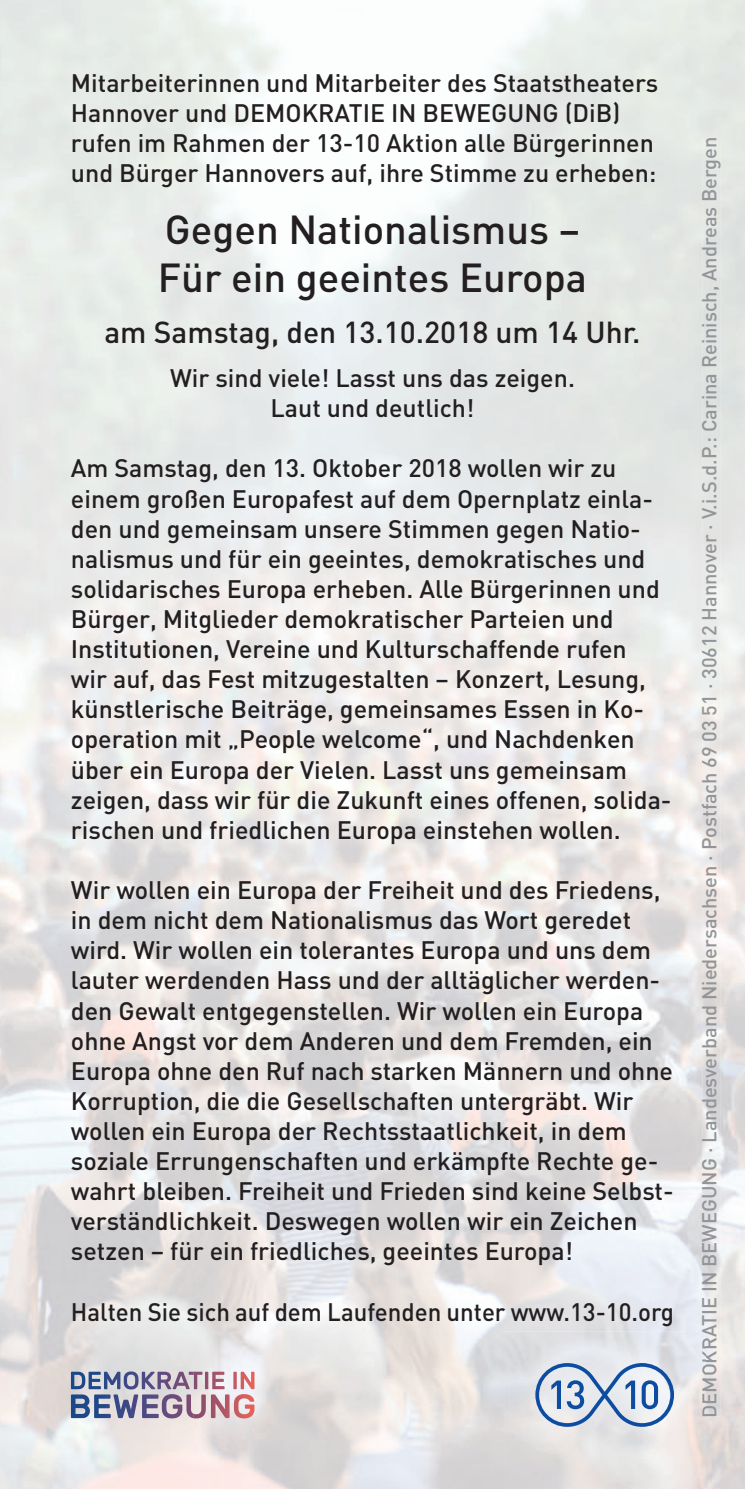
<style>
.page{position:relative;width:745px;height:1489px;background:#fff}
.page>*{position:absolute;margin:0;border:0;box-sizing:border-box;transform-origin:0 0}
.t1{font:500 40px/48px "DIN";color:#231f20}
.t2{font:500 30px "DIN";color:#231f20}
.t3{font:500 25px/30px "DIN";color:#231f20}
.t4{font:500 25px "DIN";color:#231f20;scale:.96 1}
.t5{font:500 20px "DIN";color:#939598}
</style>
<div class="page">
<img style="left:701px;top:138px;width:19px;height:1277px">
<img style="left:71px;top:1371px;width:183px;height:47px">
<img style="left:503px;top:1331px;width:202px;height:127px">
<img style="left:701px;top:1331px;width:4px;height:84px">
<svg style="left:535px;top:1362px;width:138px;height:64px;background:#b3c4da"></svg>
<p class="t3" style="left:71px;top:67px;width:588px">Mitarbeiterinnen und Mitarbeiter des Staatstheaters Hannover und DEMOKRATIE IN BEWEGUNG (DiB) rufen im Rahmen der 13-10 Aktion alle Bürgerinnen und Bürger Hannovers auf, ihre Stimme zu erheben:</p>
<h1 class="t1" style="left:158px;top:204px;width:430px">Gegen Nationalismus –<br>Für ein geeintes Europa</h1>
<p class="t2" style="left:104px;top:313px;width:537px">am Samstag, den 13.10.2018 um 14 Uhr.</p>
<p class="t3" style="left:170px;top:362px;width:406px;text-align:center">Wir sind viele! Lasst uns das zeigen.<br>Laut und deutlich!</p>
<p class="t3" style="left:71px;top:452px;width:601px">Am Samstag, den 13. Oktober 2018 wollen wir zu<br>ei nem großen Europafest auf dem Opernplatz einla&shy;den und gemeinsam unsere Stimmen gegen Natio&shy;nalismus und für ein geeintes, demokratisches und solidarisches Europa erheben. Alle Bürgerinnen und Bürger, Mitglieder demokratischer Parteien und Institutionen, Vereine und Kulturschaffende rufen<br>wir auf, das Fest mitzugestalten – Konzert, Lesung, künstlerische Beiträge, gemeinsames Essen in Ko&shy;operation mit „People welcome“, und Nachdenken über ein Europa der Vielen. Lasst uns gemeinsam zeigen, dass wir für die Zukunft eines offenen, solida&shy;rischen und friedlichen Europa einstehen wollen.</p>
<p class="t3" style="left:71px;top:874px;width:604px">Wir wollen ein Europa der Freiheit und des Friedens, in dem nicht dem Nationalismus das Wort geredet wird. Wir wollen ein tolerantes Europa und uns dem lauter werdenden Hass und der alltäglicher werden&shy;den Gewalt entgegenstellen. Wir wollen ein Europa ohne Angst vor dem Anderen und dem Fremden, ein Europa ohne den Ruf nach starken Männern und ohne Korruption, die die Gesellschaften untergräbt. Wir wollen ein Europa der Rechtsstaatlichkeit, in dem soziale Errungenschaften und erkämpfte Rechte ge&shy;wahrt bleiben. Freiheit und Frieden sind keine Selbst&shy;verständlichkeit. Deswegen wollen wir ein Zeichen setzen – für ein friedliches, geeintes Europa!</p>
<p class="t4" style="left:71px;top:1295px;width:629px">Halten Sie sich auf dem Laufenden unter www.13-10.org</p>
<p class="t5" style="left:696px;top:1417px;width:1282px;rotate:-90deg">DEMOKRATIE IN BEWEGUNG · Landesverband Niedersachsen · Postfach 69 03 51 · 30612 Hannover · V.i.S.d.P.: Carina Reinisch, Andreas Bergen</p>
</div>
